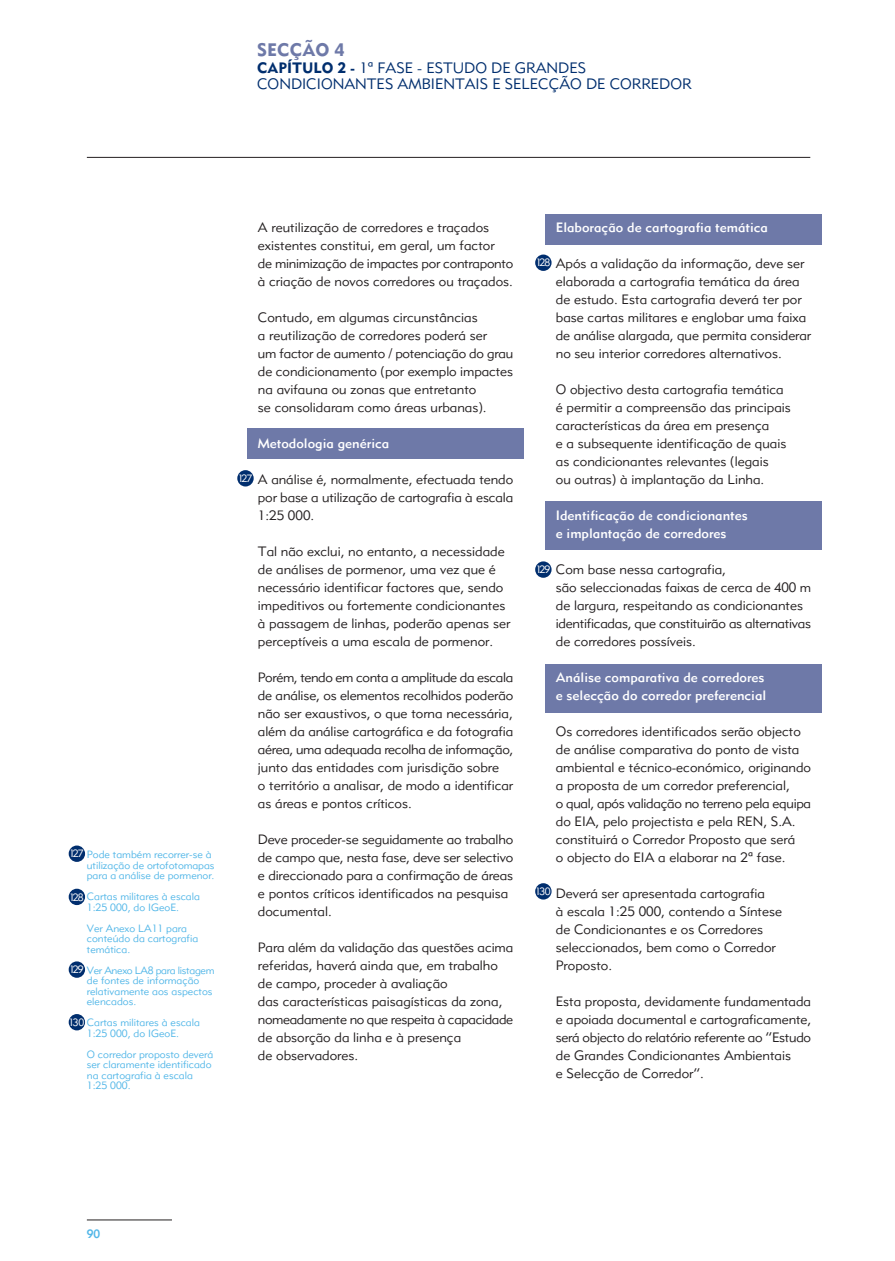
<style>
.page{position:relative;width:895px;height:1261px;background:#fff}
.page>*{position:absolute;margin:0;border:0;box-sizing:border-box;transform-origin:0 0}
.t1{font:18px "Metro Black LT Two";color:#6e79a8}
.t2{font:15px/16.5px "Metro Lite LT Two";color:#002e6e}
.t3{font:13.5px/18px "Metro Lite LT Two";color:#231f20}
.t4{font:13.5px/18px "Metro Medium LT Two";color:#fff}
.t5{font:12px "Metro Medium LT Two";color:#53b7e8}
.t6{font:10.5px/10.5px "Metro Lite LT Two";color:#53b7e8}
.t7{font:10.5px "Metro Lite LT Two";letter-spacing:-.105em;color:#fff}
.s1{font-family:"Metro Black LT Two"}
.s2{color:#fff}
</style>
<div class="page">
<div style="left:545px;top:664px;width:276px;height:48px;background:#6e79a8"></div>
<div style="left:545px;top:502px;width:276px;height:48px;background:#6e79a8"></div>
<div style="left:545px;top:214px;width:276px;height:30px;background:#6e79a8"></div>
<div style="left:247px;top:429px;width:276px;height:30px;background:#6e79a8"></div>
<hr style="left:87px;top:157px;width:723px;height:1px;background:#231f20">
<div style="left:69px;top:845px;width:16px;height:17px;background:#002e6e;border-radius:50%"></div>
<div style="left:69px;top:889px;width:16px;height:16px;background:#002e6e;border-radius:50%"></div>
<div style="left:69px;top:961px;width:16px;height:17px;background:#002e6e;border-radius:50%"></div>
<div style="left:69px;top:1014px;width:16px;height:16px;background:#002e6e;border-radius:50%"></div>
<div style="left:237px;top:470px;width:16px;height:16px;background:#002e6e;border-radius:50%"></div>
<div style="left:535px;top:255px;width:16px;height:16px;background:#002e6e;border-radius:50%"></div>
<div style="left:535px;top:561px;width:16px;height:17px;background:#002e6e;border-radius:50%"></div>
<div style="left:535px;top:883px;width:16px;height:16px;background:#002e6e;border-radius:50%"></div>
<hr style="left:87px;top:1219px;width:85px;height:1px;background:#231f20">
<h1 class="t1" style="left:257px;top:43px;width:89px">SECÇÃO 4</h1>
<p class="t2" style="left:257px;top:61px;width:436px"><span class="s1">CAPÍTULO 2 -</span> 1ª FASE - ESTUDO DE GRANDES<br>CONDICIONANTES AMBIENTAIS E SELECÇÃO DE CORREDOR</p>
<p class="t6" style="left:87px;top:850px;width:129px;text-indent:-18px"><span class="s2">127</span> Pode também recorrer-se à utilização de ortofotomapas para a análise de pormenor.</p>
<p class="t6" style="left:69px;top:892px;width:132px;text-align:center"><span class="s2">128</span> Cartas militares à escala<br>1:25 000, do IGeoE.</p>
<p class="t6" style="left:87px;top:924px;width:113px">Ver Anexo LA11 para conteúdo da cartografia temática.</p>
<p class="t6" style="left:87px;top:966px;width:129px;text-indent:-18px"><span class="s2">129</span> Ver Anexo LA8 para listagem de fontes de informação relativamente aos aspectos elencados.</p>
<p class="t6" style="left:69px;top:1018px;width:133px;text-align:center"><span class="s2">130</span> Cartas militares à escala<br>1:25 000, do IGeoE.</p>
<p class="t6" style="left:87px;top:1050px;width:128px">O corredor proposto deverá ser claramente identificado na cartografia à escala<br>1:25 000.</p>
<p class="t3" style="left:258px;top:220px;width:257px">A reutilização de corredores e traçados existentes constitui, em geral, um factor<br>de minimização de impactes por contraponto à criação de novos corredores ou traçados.</p>
<p class="t3" style="left:258px;top:310px;width:257px">Contudo, em algumas circunstâncias<br>a reutilização de corredores poderá ser<br>um factor de aumento / potenciação do grau de condicionamento (por exemplo impactes na avifauna ou zonas que entretanto<br>se consolidaram como áreas urbanas).</p>
<p class="t4" style="left:258px;top:436px;width:133px">Metodologia genérica</p>
<p class="t3" style="left:258px;top:472px;width:257px;text-align:justify">A análise é, normalmente, efectuada tendo por base a utilização de cartografia à escala 1:25 000.</p>
<p class="t3" style="left:258px;top:544px;width:254px">Tal não exclui, no entanto, a necessidade de análises de pormenor, uma vez que é necessário identificar factores que, sendo impeditivos ou fortemente condicionantes à passagem de linhas, poderão apenas ser perceptíveis a uma escala de pormenor.</p>
<p class="t3" style="left:258px;top:670px;width:257px">Porém, tendo em conta a amplitude da escala de análise, os elementos recolhidos poderão não ser exaustivos, o que torna necessária, além da análise cartográfica e da fotografia aérea, uma adequada recolha de informação, junto das entidades com jurisdição sobre<br>o território a analisar, de modo a identificar as áreas e pontos críticos.</p>
<p class="t3" style="left:258px;top:832px;width:257px">Deve proceder-se seguidamente ao trabalho de campo que, nesta fase, deve ser selectivo e direccionado para a confirmação de áreas e pontos críticos identificados na pesquisa documental.</p>
<p class="t3" style="left:258px;top:940px;width:257px">Para além da validação das questões acima referidas, haverá ainda que, em trabalho de campo, proceder à avaliação<br>das características paisagísticas da zona, nomeadamente no que respeita à capacidade de absorção da linha e à presença<br>de observadores.</p>
<p class="t7" style="left:238px;top:474px;width:16px">127</p>
<p class="t4" style="left:555px;top:220px;width:214px">Elaboração de cartografia temática</p>
<p class="t3" style="left:555px;top:256px;width:257px">Após a validação da informação, deve ser elaborada a cartografia temática da área de estudo. Esta cartografia deverá ter por base cartas militares e englobar uma faixa de análise alargada, que permita considerar no seu interior corredores alternativos.</p>
<p class="t3" style="left:555px;top:382px;width:236px">O objectivo desta cartografia temática é permitir a compreensão das principais características da área em presença<br>e a subsequente identificação de quais as condicionantes relevantes (legais<br>ou outras) à implantação da Linha.</p>
<p class="t4" style="left:555px;top:508px;width:193px">Identificação de condicionantes e implantação de corredores</p>
<p class="t3" style="left:555px;top:562px;width:257px">Com base nessa cartografia,<br>são seleccionadas faixas de cerca de 400 m de largura, respeitando as condicionantes identificadas, que constituirão as alternativas de corredores possíveis.</p>
<p class="t4" style="left:555px;top:670px;width:212px">Análise comparativa de corredores e selecção do corredor preferencial</p>
<p class="t3" style="left:555px;top:724px;width:257px">Os corredores identificados serão objecto de análise comparativa do ponto de vista ambiental e técnico-económico, originando a proposta de um corredor preferencial,<br>o qual, após validação no terreno pela equipa do EIA, pelo projectista e pela REN, S.A. constituirá o Corredor Proposto que será<br>o objecto do EIA a elaborar na 2ª fase.</p>
<p class="t3" style="left:555px;top:886px;width:228px">Deverá ser apresentada cartografia<br>à escala 1:25 000, contendo a Síntese de Condicionantes e os Corredores seleccionados, bem como o Corredor<br>Proposto.</p>
<p class="t3" style="left:555px;top:994px;width:257px">Esta proposta, devidamente fundamentada e apoiada documental e cartograficamente, será objecto do relatório referente ao “Estudo de Grandes Condicionantes Ambientais<br>e Selecção de Corredor”.</p>
<p class="t7" style="left:535px;top:259px;width:16px">128</p>
<p class="t7" style="left:535px;top:566px;width:16px">129</p>
<p class="t7" style="left:535px;top:887px;width:17px">130</p>
<p class="t5" style="left:87px;top:1229px;width:15px">90</p>
</div>
